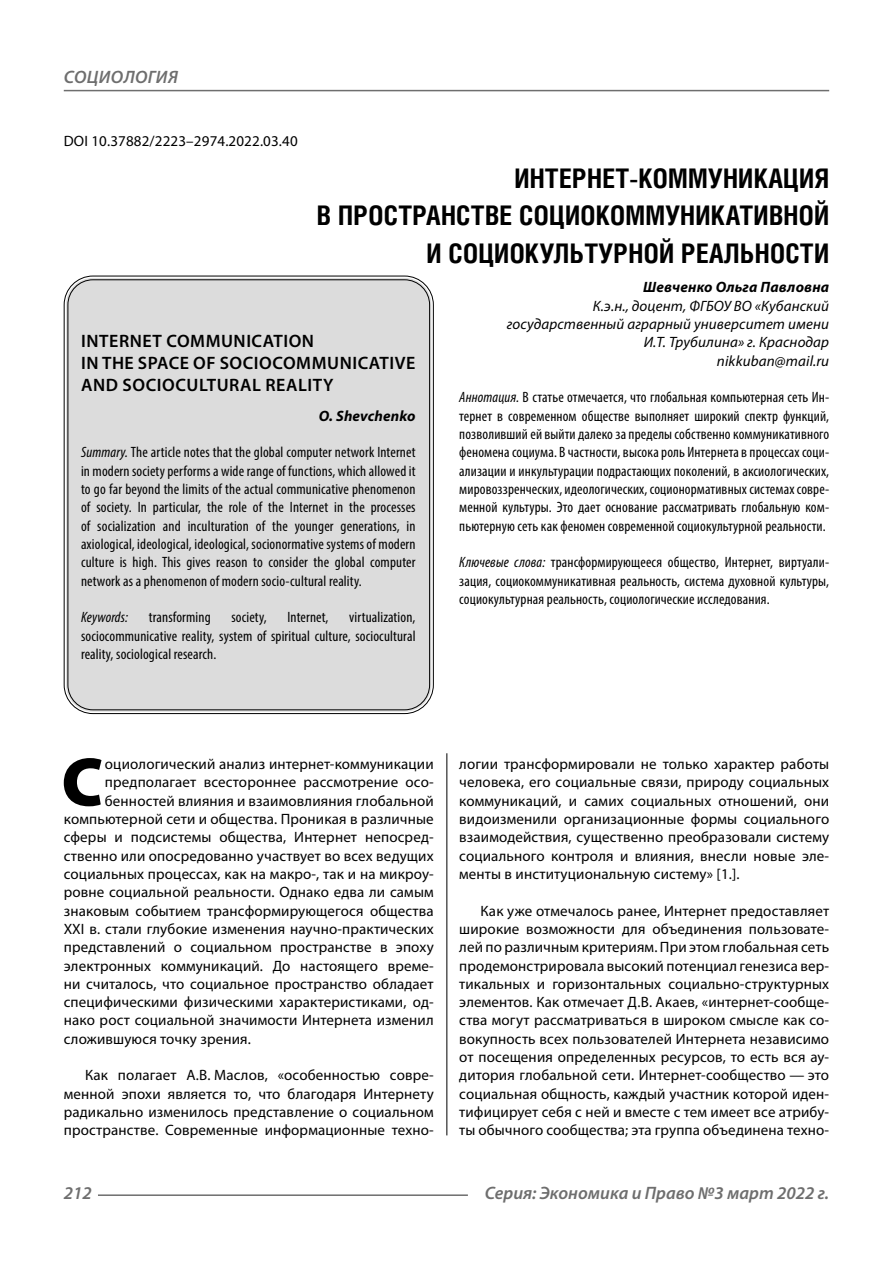
<style>
.page{position:relative;width:893px;height:1263px;background:#fff}
.page>*{position:absolute;margin:0;border:0;box-sizing:border-box;transform-origin:0 0}
.Bukvica{font:900 69.3px "Myriad Pro";color:#000}
.Header{font:700 27px/37.5px "Helios Cond C";letter-spacing:.01em;color:#000;text-align:right}
.Header-eng{font:600 18px/21.6px "Myriad Pro";letter-spacing:.03em;color:#000}
.t1{font:italic 600 18px "Myriad Pro";color:#6e6e6e}
.Normal{font:15px/18.3px "Myriad Pro";letter-spacing:.01em;color:#000;text-align:justify}
.Bukvica-2{font:15px "Myriad Pro";letter-spacing:.01em;color:#000}
.Annotation-rus{font:condensed 15px/18.3px "Myriad Pro";letter-spacing:.01em;color:#000;text-align:justify}
.Annotation-eng{font:condensed 15px/18.3px "Myriad Pro";letter-spacing:.01em;color:#000;text-align:justify}
.Author-doc{font:italic 15px/18.3px "Myriad Pro";letter-spacing:.01em;color:#000;text-align:right}
.DOI{font:15px "Myriad Pro";letter-spacing:.01em;color:#000}
.Author{font:italic 700 15px "Myriad Pro";letter-spacing:.01em;color:#000}
.Author-email{font:italic 15px "Myriad Pro";letter-spacing:.01em;color:#000}
.Author-eng{font:italic 700 15px "Myriad Pro";letter-spacing:.01em;color:#000}
.Annotation-eng-2{font:italic condensed 15px "Myriad Pro";letter-spacing:.01em;color:#000}
.s1{font-style:italic}
</style>
<div class="page">
<hr style="left:446px;top:732px;width:1px;height:403px;background:#000">
<div style="left:66px;top:278px;width:365px;height:434px;background:#dcdcdc;border-radius:27px"></div>
<hr style="left:98px;top:1194px;width:370px;height:2px;background:#6e6e6e">
<hr style="left:64px;top:90px;width:765px;height:1px;background:#6e6e6e">
<p class="t1" style="left:64px;top:66px;width:23px">Социологи</p>
<p class="t1" style="left:168px;top:66px;width:11px">я</p>
<p class="DOI" style="left:64px;top:132px;width:235px">DOI 10.37882/2223–2974.2022.03.40</p>
<p class="Header" style="left:317px;top:159px;width:514px">ИНТЕРНЕТ-КОММУНИКАЦИЯ<br>В ПРОСТРАНСТВЕ СОЦИОКОММУНИКАТИВНОЙ<br>И СОЦИОКУЛЬТУРНОЙ РЕАЛЬНОСТИ</p>
<p class="Author" style="left:643px;top:278px;width:187px">Шевченко Ольга Павловна</p>
<p class="Author-doc" style="left:507px;top:296px;width:324px">К.э.н., доцент, ФГБОУ ВО «Кубанский государственный аграрный университет имени<br>И.Т. Трубилина» г. Краснодар</p>
<p class="Author-email" style="left:717px;top:351px;width:114px">nikkuban@mail.ru</p>
<p class="Annotation-rus" style="left:459px;top:388px;width:371px"><span class="s1">Аннотация.</span> В статье отмечается, что глобальная компьютерная сеть Ин&shy;тернет в современном обществе выполняет широкий спектр функций, позволивший ей выйти далеко за пределы собственно коммуникативного феномена социума. В частности, высока роль Интернета в процессах соци&shy;ализации и инкультурации подрастающих поколений, в аксиологических, мировоззренческих, идеологических, соционормативных системах совре&shy;менной культуры. Это дает основание рассматривать глобальную ком&shy;пьютерную сеть как феномен современной социокультурной реальности.</p>
<p class="Annotation-rus" style="left:459px;top:553px;width:371px"><span class="s1">Ключевые слова:</span> трансформирующееся общество, Интернет, виртуали&shy;зация, социокоммуникативная реальность, система духовной культуры, социокультурная реальность, социологические исследования.</p>
<p class="Header-eng" style="left:81px;top:330px;width:336px">INTERNET COMMUNICATION<br>IN THE SPACE OF SOCIOCOMMUNICATIVE<br>AND SOCIOCULTURAL REALITY</p>
<p class="Author-eng" style="left:319px;top:406px;width:98px">O. Shevchenko</p>
<p class="Annotation-eng" style="left:81px;top:443px;width:336px"><span class="s1">Summary.</span> The article notes that the global computer network Internet in modern society performs a wide range of functions, which allowed it to go far beyond the limits of the actual communicative phenomenon of society. In particular, the role of the Internet in the processes of socialization and inculturation of the younger generations, in axiological, ideological, ideological, socionormative systems of modern culture is high. This gives reason to consider the global computer network as a phenomenon of modern socio-cultural reality.</p>
<p class="Annotation-eng-2" style="left:81px;top:608px;width:49px">Keywords:</p>
<p class="Annotation-eng" style="left:149px;top:608px;width:63px">transforming</p>
<p class="Annotation-eng" style="left:231px;top:608px;width:37px">society,</p>
<p class="Annotation-eng" style="left:287px;top:608px;width:43px">Internet,</p>
<p class="Annotation-eng" style="left:81px;top:608px;width:336px;text-indent:268px">virtualization, sociocommunicative reality, system of spiritual culture, sociocultural reality, sociological research.</p>
<p class="Bukvica" style="left:61px;top:736px;width:43px">С</p>
<p class="Bukvica-2" style="left:105px;top:755px;width:330px">оциологический анализ интернет-коммуникации</p>
<p class="Bukvica-2" style="left:105px;top:773px;width:330px">предполагает всестороннее рассмотрение осо-</p>
<p class="Bukvica-2" style="left:105px;top:791px;width:330px">бенностей влияния и взаимовлияния глобальной</p>
<p class="Bukvica-2" style="left:64px;top:810px;width:371px">компьютерной сети и общества. Проникая в различные</p>
<p class="Bukvica-2" style="left:64px;top:828px;width:371px">сферы и подсистемы общества, Интернет непосред-</p>
<p class="Bukvica-2" style="left:64px;top:846px;width:371px">ственно или опосредованно участвует во всех ведущих</p>
<p class="Bukvica-2" style="left:64px;top:864px;width:371px">социальных процессах, как на макро-, так и на микроу-</p>
<p class="Bukvica-2" style="left:64px;top:883px;width:371px">ровне социальной реальности. Однако едва ли самым</p>
<p class="Bukvica-2" style="left:64px;top:901px;width:371px">знаковым событием трансформирующегося общества</p>
<p class="Bukvica-2" style="left:64px;top:919px;width:371px">XXI в. стали глубокие изменения научно-практических</p>
<p class="Bukvica-2" style="left:64px;top:938px;width:371px">представлений о социальном пространстве в эпоху</p>
<p class="Bukvica-2" style="left:64px;top:956px;width:371px">электронных коммуникаций. До настоящего време-</p>
<p class="Bukvica-2" style="left:64px;top:974px;width:371px">ни считалось, что социальное пространство обладает</p>
<p class="Bukvica-2" style="left:64px;top:993px;width:371px">специфическими физическими характеристиками, од-</p>
<p class="Bukvica-2" style="left:64px;top:1011px;width:371px">нако рост социальной значимости Интернета изменил</p>
<p class="Bukvica-2" style="left:64px;top:1029px;width:187px">сложившуюся точку зрения.</p>
<p class="Normal" style="left:64px;top:1066px;width:371px;text-indent:21px">Как полагает А.В. Маслов, «особенностью совре&shy;менной эпохи является то, что благодаря Интернету радикально изменилось представление о социальном пространстве. Современные информационные техно-</p>
<p class="Normal" style="left:459px;top:754px;width:371px">логии трансформировали не только характер работы человека, его социальные связи, природу социальных коммуникаций, и самих социальных отношений, они видоизменили организационные формы социального взаимодействия, существенно преобразовали систему социального контроля и влияния, внесли новые эле&shy;менты в институциональную систему» [1.].</p>
<p class="Normal" style="left:459px;top:901px;width:371px;text-indent:21px">Как уже отмечалось ранее, Интернет предоставляет широкие возможности для объединения пользовате&shy;лей по различным критериям. При этом глобальная сеть продемонстрировала высокий потенциал генезиса вер&shy;тикальных и горизонтальных социально-структурных элементов. Как отмечает Д.В. Акаев, «интернет-сообще&shy;ства могут рассматриваться в широком смысле как со&shy;вокупность всех пользователей Интернета независимо от посещения определенных ресурсов, то есть вся ау&shy;дитория глобальной сети. Интернет-сообщество — это социальная общность, каждый участник которой иден&shy;тифицирует себя с ней и вместе с тем имеет все атрибу&shy;ты обычного сообщества; эта группа объединена техно-</p>
<p class="t1" style="left:64px;top:1182px;width:30px">212</p>
<p class="t1" style="left:485px;top:1182px;width:346px">Серия: Экономика и Право №3 март 2022 г.</p>
</div>
